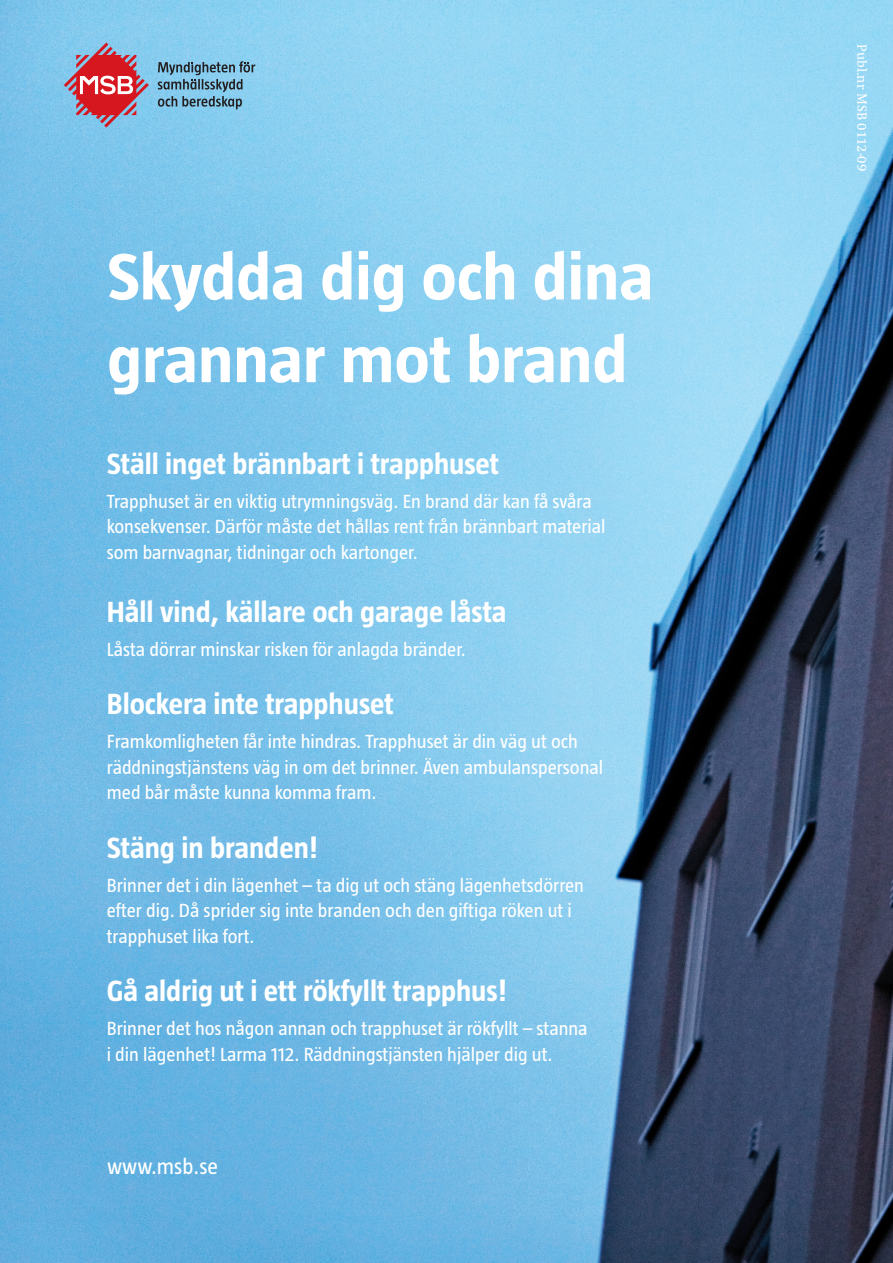
<style>
.page{position:relative;width:893px;height:1263px;background:#fff}
.page>*{position:absolute;margin:0;border:0;box-sizing:border-box;transform-origin:0 0}
.t1{font:700 67.05px/82.7px "Taz";color:#fff;scale:1.04 1}
.t2{font:700 30px "Taz";color:#fff}
.t3{font:22.5px "Taz";color:#fff}
.t4{font:19.5px/25.5px "Taz";color:#fff}
.t5{font:13.5px "Swift Com";color:#fff}
</style>
<div class="page">
<img style="left:0;top:0;width:893px;height:1263px">
<svg style="left:64px;top:43px;width:85px;height:85px"></svg>
<svg style="left:158px;top:61px;width:97px;height:48px"></svg>
<p class="t1" style="left:107px;top:235px;width:527px">Skydda dig och dina grannar mot brand</p>
<p class="t2" style="left:107px;top:447px;width:394px">Ställ inget brännbart i trapphuset</p>
<p class="t4" style="left:107px;top:488px;width:500px">Trapphuset är en viktig utrymningsväg. En brand där kan få svåra konsekvenser. Därför måste det hållas rent från brännbart material som barnvagnar, tidningar och kartonger.</p>
<p class="t2" style="left:107px;top:595px;width:401px">Håll vind, källare och garage låsta</p>
<p class="t4" style="left:107px;top:636px;width:361px">Låsta dörrar minskar risken för anlagda bränder.</p>
<p class="t2" style="left:107px;top:687px;width:288px">Blockera inte trapphuset</p>
<p class="t4" style="left:107px;top:729px;width:498px">Framkomligheten får inte hindras. Trapphuset är din väg ut och räddningstjänstens väg in om det brinner. Även ambulanspersonal med bår måste kunna komma fram.</p>
<p class="t2" style="left:107px;top:831px;width:213px">Stäng in branden!</p>
<p class="t4" style="left:107px;top:872px;width:479px">Brinner det i din lägenhet – ta dig ut och stäng lägenhetsdörren efter dig. Då sprider sig inte branden och den giftiga röken ut i trapphuset lika fort.</p>
<p class="t2" style="left:107px;top:974px;width:401px">Gå aldrig ut i ett rökfyllt trapphus!</p>
<p class="t4" style="left:107px;top:1016px;width:482px">Brinner det hos någon annan och trapphuset är rökfyllt – stanna i din lägenhet! Larma 112. Räddningstjänsten hjälper dig ut.</p>
<p class="t3" style="left:107px;top:1154px;width:112px">www.msb.se</p>
<p class="t5" style="left:870px;top:44px;width:128px;rotate:90deg">Publ.nr MSB 0112-09</p>
</div>
